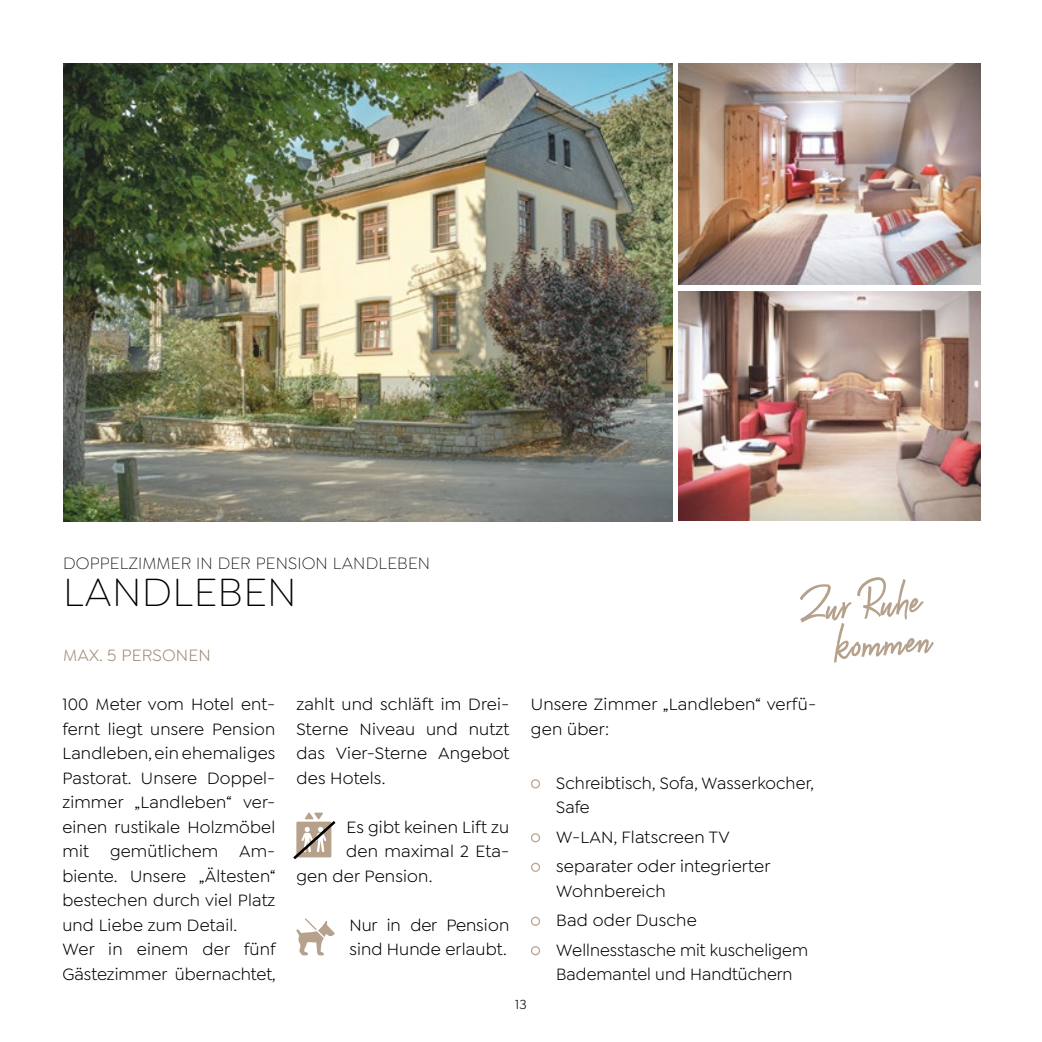
<style>
.page{position:relative;width:1042px;height:1042px;background:#fff}
.page>*{position:absolute;margin:0;border:0;box-sizing:border-box;transform-origin:0 0}
.t1{font:64.75px "Aveline Script";color:#b5a18c}
.t2{font:300 42px "Goldplay";letter-spacing:.01em;color:#000}
.t3{font:17.5px/24.5px "Goldplay";letter-spacing:.01em;color:#000}
.t4{font:300 17.5px "Goldplay";letter-spacing:.01em;color:#000}
.t5{font:17.5px "Goldplay";letter-spacing:.01em;color:#9f8d78}
.t6{font:14px "Goldplay";color:#000}
</style>
<div class="page">
<svg style="left:296px;top:918px;width:39px;height:37px"></svg>
<div style="left:531px;top:779px;width:9px;height:9px;border:1px solid #bca791;border-radius:50%"></div>
<div style="left:531px;top:833px;width:9px;height:9px;border:1px solid #bca791;border-radius:50%"></div>
<div style="left:531px;top:862px;width:9px;height:10px;border:1px solid #bca791;border-radius:50%"></div>
<div style="left:531px;top:916px;width:9px;height:10px;border:1px solid #bca791;border-radius:50%"></div>
<div style="left:531px;top:946px;width:9px;height:9px;border:1px solid #bca791;border-radius:50%"></div>
<img style="left:63px;top:64px;width:609px;height:458px">
<img style="left:678px;top:291px;width:302px;height:230px">
<img style="left:678px;top:63px;width:302px;height:222px">
<svg style="left:293px;top:812px;width:43px;height:48px"></svg>
<p class="t4" style="left:63px;top:554px;width:369px">DOPPELZIMMER IN DER PENSION LANDLEBEN</p>
<h2 class="t2" style="left:63px;top:569px;width:235px">LANDLEBEN</h2>
<h1 class="t1" style="left:797px;top:572px;width:121px;rotate:-4deg">Zur Ruhe</h1>
<h1 class="t1" style="left:831px;top:609px;width:97px;rotate:-4deg">kommen</h1>
<p class="t5" style="left:63px;top:645px;width:149px">MAX. 5 PERSONEN</p>
<p class="t3" style="left:62px;top:692px;width:215px">100 Meter vom Hotel ent&shy;fernt liegt unsere Pension<br>Landleben, ein ehemaliges<br>Pastorat. Unsere Doppel&shy;zimmer „Landleben“ ver&shy;einen rustikale Holzmöbel mit gemütlichem Am&shy;biente. Unsere „Ältesten“ bestechen durch viel Platz und Liebe zum Detail.<br>Wer in einem der fünf<br>Gästezimmer übernachtet,</p>
<p class="t3" style="left:296px;top:692px;width:214px">zahlt und schläft im Drei-<br>Sterne Niveau und nutzt das Vier-Sterne Angebot des Hotels.</p>
<p class="t3" style="left:531px;top:692px;width:287px">Unsere Zimmer „Landleben“ verfü&shy;gen über:</p>
<p class="t3" style="left:556px;top:771px;width:259px">Schreibtisch, Sofa, Wasserkocher,<br>Safe</p>
<p class="t3" style="left:556px;top:822px;width:216px;line-height:29.4px">W-LAN, Flatscreen TV separater oder integrierter</p>
<p class="t3" style="left:556px;top:876px;width:253px;line-height:29.4px">Wohnbereich<br>Bad oder Dusche<br>Wellnesstasche mit kuscheligem</p>
<p class="t3" style="left:556px;top:962px;width:238px">Bademantel und Handtüchern</p>
<p class="t3" style="left:346px;top:815px;width:164px">Es gibt keinen Lift zu</p>
<p class="t3" style="left:346px;top:839px;width:165px">den maximal 2 Eta-</p>
<p class="t3" style="left:296px;top:864px;width:137px">gen der Pension.</p>
<p class="t3" style="left:350px;top:913px;width:161px">Nur in der Pension sind Hunde erlaubt.</p>
<p class="t6" style="left:515px;top:996px;width:13px">13</p>
</div>
